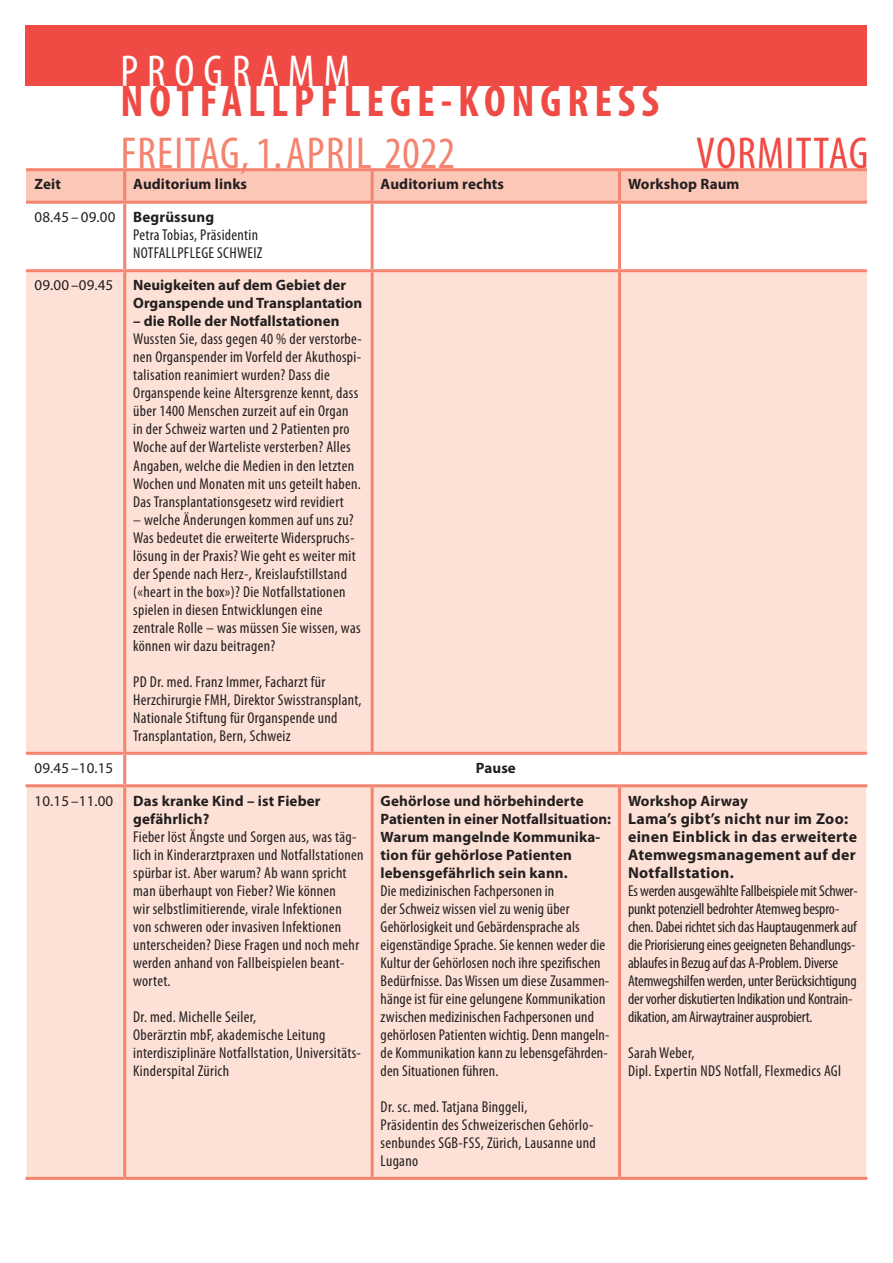
<style>
.page{position:relative;width:893px;height:1263px;background:#fff}
.page>*{position:absolute;margin:0;border:0;box-sizing:border-box;transform-origin:0 0}
.GT{font:700 condensed 44.85px "Myriad Pro";letter-spacing:.13em;color:#ef4a44}
.GT-2{font:condensed 44.85px "Myriad Pro";letter-spacing:.03em;color:#f4836f}
.GT-3{font:condensed 44.85px "Myriad Pro";letter-spacing:.03em;color:#ef4a44}
.GT-4{font:condensed 44.85px "Myriad Pro";letter-spacing:.2em;color:#fff}
.Copy{font:condensed 15.75px/18px "Myriad Pro";letter-spacing:.02em;color:#231f20}
.Zwischentitel{font:condensed 15.75px/18px "Myriad Pro";letter-spacing:-.01em;color:#231f20}
.Zwischentitel-2{font:700 15.75px/18px "Myriad Pro";letter-spacing:.02em;color:#231f20}
.Zwischentitel-3{font:condensed 15.75px "Myriad Pro";letter-spacing:.02em;color:#231f20}
.Zwischentitel-4{font:700 15px/18px "Myriad Pro";letter-spacing:.01em;color:#231f20}
.GT-5{font:15px "Myriad Pro";letter-spacing:.01em;color:#231f20}
.GT-6{font:700 15px "Myriad Pro";letter-spacing:.01em;color:#231f20}
</style>
<div class="page">
<div style="left:26px;top:171px;width:841px;height:30px;background:#fbc7b7"></div>
<div style="left:26px;top:272px;width:841px;height:905px;background:#fde1d6"></div>
<svg style="left:26px;top:755px;width:841px;height:29px"></svg>
<hr style="left:618px;top:171px;width:3px;height:30px;background:#f4836f">
<hr style="left:618px;top:204px;width:3px;height:65px;background:#f4836f">
<hr style="left:618px;top:272px;width:3px;height:480px;background:#f4836f">
<hr style="left:618px;top:787px;width:3px;height:390px;background:#f4836f">
<hr style="left:123px;top:204px;width:3px;height:65px;background:#f4836f">
<hr style="left:371px;top:204px;width:3px;height:65px;background:#f4836f">
<hr style="left:26px;top:269px;width:99px;height:3px;background:#f4836f">
<hr style="left:125px;top:269px;width:247px;height:3px;background:#f4836f">
<hr style="left:123px;top:272px;width:3px;height:480px;background:#f4836f">
<hr style="left:372px;top:269px;width:247px;height:3px;background:#f4836f">
<hr style="left:371px;top:272px;width:3px;height:480px;background:#f4836f">
<hr style="left:619px;top:269px;width:248px;height:3px;background:#f4836f">
<hr style="left:26px;top:752px;width:99px;height:3px;background:#f4836f">
<hr style="left:125px;top:752px;width:247px;height:3px;background:#f4836f">
<hr style="left:123px;top:755px;width:3px;height:29px;background:#f4836f">
<hr style="left:372px;top:752px;width:247px;height:3px;background:#f4836f">
<hr style="left:619px;top:752px;width:248px;height:3px;background:#f4836f">
<hr style="left:26px;top:784px;width:99px;height:3px;background:#f4836f">
<hr style="left:125px;top:784px;width:247px;height:3px;background:#f4836f">
<hr style="left:123px;top:787px;width:3px;height:390px;background:#f4836f">
<hr style="left:372px;top:784px;width:247px;height:3px;background:#f4836f">
<hr style="left:371px;top:787px;width:3px;height:390px;background:#f4836f">
<hr style="left:619px;top:784px;width:248px;height:3px;background:#f4836f">
<hr style="left:26px;top:787px;width:1px;height:390px;background:#fff">
<hr style="left:866px;top:787px;width:1px;height:390px;background:#fff">
<hr style="left:26px;top:168px;width:99px;height:3px;background:#f4836f">
<hr style="left:125px;top:168px;width:247px;height:3px;background:#f4836f">
<hr style="left:123px;top:171px;width:3px;height:30px;background:#f4836f">
<hr style="left:372px;top:168px;width:247px;height:3px;background:#f4836f">
<hr style="left:371px;top:171px;width:3px;height:30px;background:#f4836f">
<hr style="left:619px;top:168px;width:248px;height:3px;background:#f4836f">
<hr style="left:26px;top:201px;width:99px;height:3px;background:#f4836f">
<hr style="left:125px;top:201px;width:247px;height:3px;background:#f4836f">
<hr style="left:372px;top:201px;width:247px;height:3px;background:#f4836f">
<hr style="left:619px;top:201px;width:248px;height:3px;background:#f4836f">
<hr style="left:26px;top:1177px;width:99px;height:3px;background:#f4836f">
<hr style="left:125px;top:1177px;width:247px;height:3px;background:#f4836f">
<hr style="left:372px;top:1177px;width:247px;height:3px;background:#f4836f">
<hr style="left:619px;top:1177px;width:248px;height:3px;background:#f4836f">
<div style="left:26px;top:26px;width:841px;height:60px;background:#ef4a44"></div>
<p class="GT-4" style="left:120px;top:44px;width:232px">PROGRAMM</p>
<p class="GT" style="left:120px;top:73px;width:540px">NOTFALLPFLEGE-KONGRESS</p>
<p class="GT-2" style="left:121px;top:126px;width:336px">FREITAG,1. APRIL 2022</p>
<p class="GT-3" style="left:696px;top:126px;width:174px">VORMITTAG</p>
<p class="Zwischentitel-4" style="left:35px;top:175px;width:28px">Zeit</p>
<p class="Zwischentitel-4" style="left:133px;top:175px;width:115px">Auditorium links</p>
<p class="Zwischentitel-4" style="left:381px;top:175px;width:125px">Auditorium rechts</p>
<p class="Zwischentitel-4" style="left:628px;top:175px;width:113px">Workshop Raum</p>
<p class="GT-5" style="left:35px;top:208px;width:82px">08.45 – 09.00</p>
<p class="Zwischentitel-4" style="left:133px;top:207px;width:82px">Begrüssung</p>
<p class="Copy" style="left:133px;top:226px;width:131px">Petra Tobias, Präsidentin<br>NOTFALLPFLEGE SCHWEIZ</p>
<p class="GT-5" style="left:35px;top:276px;width:80px">09.00 –09.45</p>
<p class="Zwischentitel-4" style="left:133px;top:276px;width:214px">Neuigkeiten auf dem Gebiet der</p>
<p class="Zwischentitel-4" style="left:133px;top:294px;width:231px">Organspende und Transplantation</p>
<p class="Zwischentitel-4" style="left:133px;top:312px;width:208px">– die Rolle der Notfallstationen</p>
<p class="Copy" style="left:133px;top:330px;width:230px;text-align:justify">Wussten Sie, dass gegen 40 % der verstorbe&shy;nen Organspender im Vorfeld der Akuthospi&shy;talisation reanimiert wurden? Dass die</p>
<p class="Copy" style="left:133px;top:384px;width:227px">Organspende keine Altersgrenze kennt, dass über 1400 Menschen zurzeit auf ein Organ</p>
<p class="Copy" style="left:133px;top:420px;width:218px">in der Schweiz warten und 2 Patienten pro</p>
<p class="Copy" style="left:133px;top:438px;width:219px">Woche auf der Warteliste versterben? Alles</p>
<p class="Copy" style="left:133px;top:456px;width:223px">Angaben, welche die Medien in den letzten</p>
<p class="Copy" style="left:133px;top:474px;width:229px">Wochen und Monaten mit uns geteilt haben.</p>
<p class="Copy" style="left:133px;top:492px;width:212px">Das Transplantationsgesetz wird revidiert</p>
<p class="Copy" style="left:133px;top:510px;width:222px">– welche Änderungen kommen auf uns zu?</p>
<p class="Copy" style="left:133px;top:528px;width:224px">Was bedeutet die erweiterte Widerspruchs&shy;lösung in der Praxis? Wie geht es weiter mit</p>
<p class="Copy" style="left:133px;top:564px;width:215px">der Spende nach Herz-, Kreislaufstillstand</p>
<p class="Copy" style="left:133px;top:582px;width:214px">(«heart in the box»)? Die Notfallstationen</p>
<p class="Copy" style="left:133px;top:600px;width:229px">spielen in diesen Entwicklungen eine zentrale Rolle – was müssen Sie wissen, was können wir dazu beitragen?</p>
<p class="Copy" style="left:133px;top:672px;width:194px">PD Dr. med. Franz Immer, Facharzt für</p>
<p class="Copy" style="left:133px;top:690px;width:230px">Herzchirurgie FMH, Direktor Swisstransplant,</p>
<p class="Copy" style="left:133px;top:708px;width:206px">Nationale Stiftung für Organspende und</p>
<p class="Copy" style="left:133px;top:726px;width:159px">Transplantation, Bern, Schweiz</p>
<p class="GT-5" style="left:35px;top:759px;width:80px">09.45 –10.15</p>
<p class="GT-6" style="left:476px;top:758px;width:42px">Pause</p>
<p class="GT-5" style="left:35px;top:791px;width:80px">10.15 –11.00</p>
<p class="Zwischentitel-4" style="left:133px;top:791px;width:189px">Das kranke Kind – ist Fieber gefährlich?</p>
<p class="Copy" style="left:133px;top:827px;width:232px">Fieber löst Ängste und Sorgen aus, was täg&shy;lich in Kinderarztpraxen und Notfallstationen spürbar ist. Aber warum? Ab wann spricht man überhaupt von Fieber? Wie können<br>wir selbstlimitierende, virale Infektionen von schweren oder invasiven Infektionen unterscheiden? Diese Fragen und noch mehr werden anhand von Fallbeispielen beant&shy;wortet.</p>
<p class="Copy" style="left:133px;top:1007px;width:125px">Dr. med. Michelle Seiler,</p>
<p class="Copy" style="left:133px;top:1025px;width:229px">Oberärztin mbF, akademische Leitung interdisziplinäre Notfallstation, Universitäts-<br>Kinderspital Zürich</p>
<p class="Zwischentitel-4" style="left:381px;top:791px;width:232px">Gehörlose und hörbehinderte<br>Patienten in einer Notfallsituation:</p>
<p class="Zwischentitel-4" style="left:381px;top:827px;width:221px">Warum mangelnde Kommunika&shy;tion für gehörlose Patienten lebensgefährlich sein kann.</p>
<p class="Copy" style="left:381px;top:881px;width:230px">Die medizinischen Fachpersonen in<br>der Schweiz wissen viel zu wenig über Gehörlosigkeit und Gebärdensprache als eigenständige Sprache. Sie kennen weder die Kultur der Gehörlosen noch ihre spezifischen Bedürfnisse. Das Wissen um diese Zusammen&shy;hänge ist für eine gelungene Kommunikation zwischen medizinischen Fachpersonen und gehörlosen Patienten wichtig. Denn mangeln&shy;de Kommunikation kann zu lebensgefährden&shy;den Situationen führen.</p>
<p class="Copy" style="left:381px;top:1097px;width:148px">Dr. sc. med. Tatjana Binggeli,</p>
<p class="Copy" style="left:381px;top:1115px;width:217px">Präsidentin des Schweizerischen Gehörlo&shy;senbundes SGB-FSS, Zürich, Lausanne und<br>Lugano</p>
<p class="Zwischentitel-4" style="left:628px;top:791px;width:121px">Workshop Airway</p>
<p class="Zwischentitel-2" style="left:628px;top:809px;width:230px">Lama’s gibt’s nicht nur im Zoo: einen Einblick in das erweiterte<br>Atemwegsmanagement auf der<br>Notfallstation.</p>
<p class="Zwischentitel" style="left:628px;top:882px;width:231px">Es werden ausgewählte Fallbeispiele mit Schwer&shy;punkt potenziell bedrohter Atemweg bespro&shy;chen. Dabei richtet sich das Hauptaugenmerk auf die Priorisierung eines geeigneten Behandlungs&shy;ablaufes in Bezug auf das A-Problem. Diverse Atemwegshilfen werden, unter Berücksichtigung der vorher diskutierten Indikation und Kontrain&shy;dikation, am Airwaytrainer ausprobiert.</p>
<p class="Zwischentitel-3" style="left:628px;top:1043px;width:68px">Sarah Weber,</p>
<p class="Zwischentitel-3" style="left:628px;top:1061px;width:215px">Dipl. Expertin NDS Notfall, Flexmedics AGl</p>
</div>
